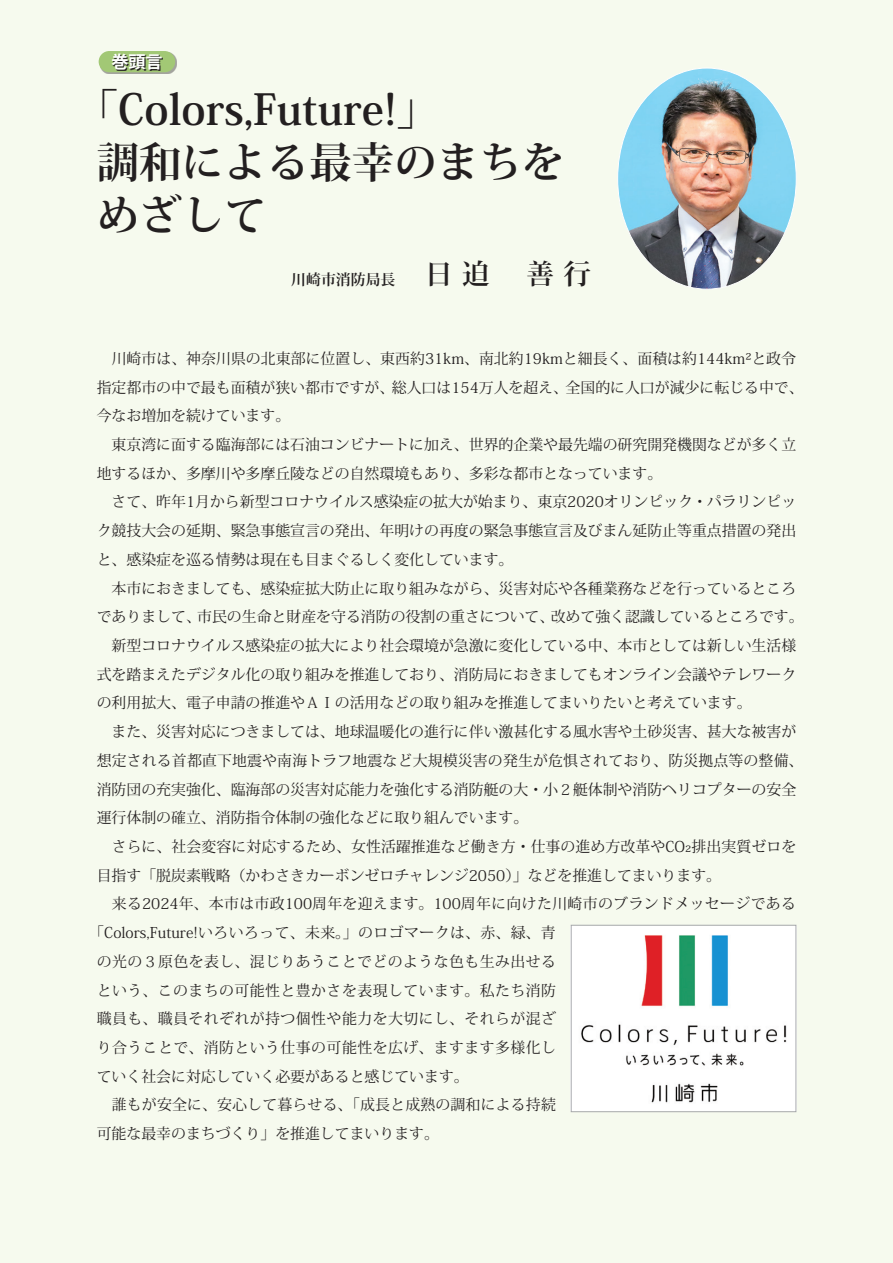
<style>
.page{position:relative;width:893px;height:1263px;background:#f6faee}
.page>*{position:absolute;margin:0;border:0;box-sizing:border-box;transform-origin:0 0}
.t1{font:700 42.45px/53.1px "Koz Min Pr 6 N";color:#231f20}
.t2{font:700 16.95px "Koz Go Pro";color:#fff}
.t3{font:14.85px "Koz Min Pro";color:#231f20}
.t4{font:14.85px "Koz Min Pro";letter-spacing:.03em;color:#231f20}
.t5{font:14.85px "Koz Min Pro";letter-spacing:.025em;color:#231f20}
.t6{font:700 14.85px "Koz Min Pro";color:#231f20}
.s1{font-size:27.6px}
</style>
<div class="page">
<img style="left:619px;top:68px;width:177px;height:221px">
<div style="left:100px;top:52px;width:77px;height:22px;background:#231f20;opacity:.4"></div>
<div style="left:99px;top:51px;width:76px;height:21px;background:#a2c875;border-radius:11px"></div>
<svg style="left:113px;top:55px;width:50px;height:16px"></svg>
<img style="left:573px;top:927px;width:221px;height:183px">
<div style="left:571px;top:925px;width:225px;height:187px;border:1px solid #a8a9ad"></div>
<p class="t2" style="left:111px;top:51px;width:53px">巻頭言</p>
<h1 class="t1" style="left:97px;top:83px;width:469px;text-indent:-21px">「Colors,Future!」<br>調和による最幸のまちをめざして</h1>
<p class="t6" style="left:291px;top:269px;width:301px">川崎市消防局長 <span class="s1">日迫　善行</span></p>
<p class="t3" style="left:97px;top:348px;width:701px">　川崎市は、神奈川県の北東部に位置し、東西約31km、南北約19kmと細長く、面積は約144km²と政令</p>
<p class="t3" style="left:97px;top:377px;width:708px">指定都市の中で最も面積が狭い都市ですが、総人口は154万人を超え、全国的に人口が減少に転じる中で、</p>
<p class="t3" style="left:97px;top:405px;width:195px">今なお増加を続けています。</p>
<p class="t3" style="left:97px;top:434px;width:701px">　東京湾に面する臨海部には石油コンビナートに加え、世界的企業や最先端の研究開発機関などが多く立</p>
<p class="t3" style="left:97px;top:463px;width:567px">地するほか、多摩川や多摩丘陵などの自然環境もあり、多彩な都市となっています。</p>
<p class="t3" style="left:97px;top:491px;width:701px">　さて、昨年1月から新型コロナウイルス感染症の拡大が始まり、東京2020オリンピック・パラリンピッ</p>
<p class="t3" style="left:97px;top:520px;width:701px">ク競技大会の延期、緊急事態宣言の発出、年明けの再度の緊急事態宣言及びまん延防止等重点措置の発出</p>
<p class="t3" style="left:97px;top:549px;width:418px">と、感染症を巡る情勢は現在も目まぐるしく変化しています。</p>
<p class="t3" style="left:97px;top:578px;width:701px">　本市におきましても、感染症拡大防止に取り組みながら、災害対応や各種業務などを行っているところ</p>
<p class="t3" style="left:97px;top:606px;width:708px">でありまして、市民の生命と財産を守る消防の役割の重さについて、改めて強く認識しているところです。</p>
<p class="t3" style="left:97px;top:635px;width:701px">　新型コロナウイルス感染症の拡大により社会環境が急激に変化している中、本市としては新しい生活様</p>
<p class="t3" style="left:97px;top:664px;width:701px">式を踏まえたデジタル化の取り組みを推進しており、消防局におきましてもオンライン会議やテレワーク</p>
<p class="t3" style="left:97px;top:692px;width:656px">の利用拡大、電子申請の推進やＡＩの活用などの取り組みを推進してまいりたいと考えています。</p>
<p class="t3" style="left:97px;top:721px;width:701px">　また、災害対応につきましては、地球温暖化の進行に伴い激甚化する風水害や土砂災害、甚大な被害が</p>
<p class="t3" style="left:97px;top:750px;width:708px">想定される首都直下地震や南海トラフ地震など大規模災害の発生が危惧されており、防災拠点等の整備、</p>
<p class="t3" style="left:97px;top:779px;width:701px">消防団の充実強化、臨海部の災害対応能力を強化する消防艇の大・小２艇体制や消防ヘリコプターの安全</p>
<p class="t3" style="left:97px;top:807px;width:433px">運行体制の確立、消防指令体制の強化などに取り組んでいます。</p>
<p class="t3" style="left:97px;top:836px;width:701px">　さらに、社会変容に対応するため、女性活躍推進など働き方・仕事の進め方改革やCO₂排出実質ゼロを</p>
<p class="t3" style="left:97px;top:865px;width:626px">目指す「脱炭素戦略（かわさきカーボンゼロチャレンジ2050）」などを推進してまいります。</p>
<p class="t5" style="left:97px;top:893px;width:701px">　来る2024年、本市は市政100周年を迎えます。100周年に向けた川崎市のブランドメッセージである</p>
<p class="t4" style="left:89px;top:922px;width:468px">「Colors,Future!いろいろって、未来。」のロゴマークは、赤、緑、青</p>
<p class="t4" style="left:97px;top:951px;width:461px">の光の３原色を表し、混じりあうことでどのような色も生み出せる</p>
<p class="t4" style="left:97px;top:979px;width:461px">という、このまちの可能性と豊かさを表現しています。私たち消防</p>
<p class="t4" style="left:97px;top:1008px;width:461px">職員も、職員それぞれが持つ個性や能力を大切にし、それらが混ざ</p>
<p class="t4" style="left:97px;top:1037px;width:461px">り合うことで、消防という仕事の可能性を広げ、ますます多様化し</p>
<p class="t3" style="left:97px;top:1066px;width:374px">ていく社会に対応していく必要があると感じています。</p>
<p class="t3" style="left:97px;top:1094px;width:461px">　誰もが安全に、安心して暮らせる、「成長と成熟の調和による持続</p>
<p class="t3" style="left:97px;top:1123px;width:344px">可能な最幸のまちづくり」を推進してまいります。</p>
</div>
